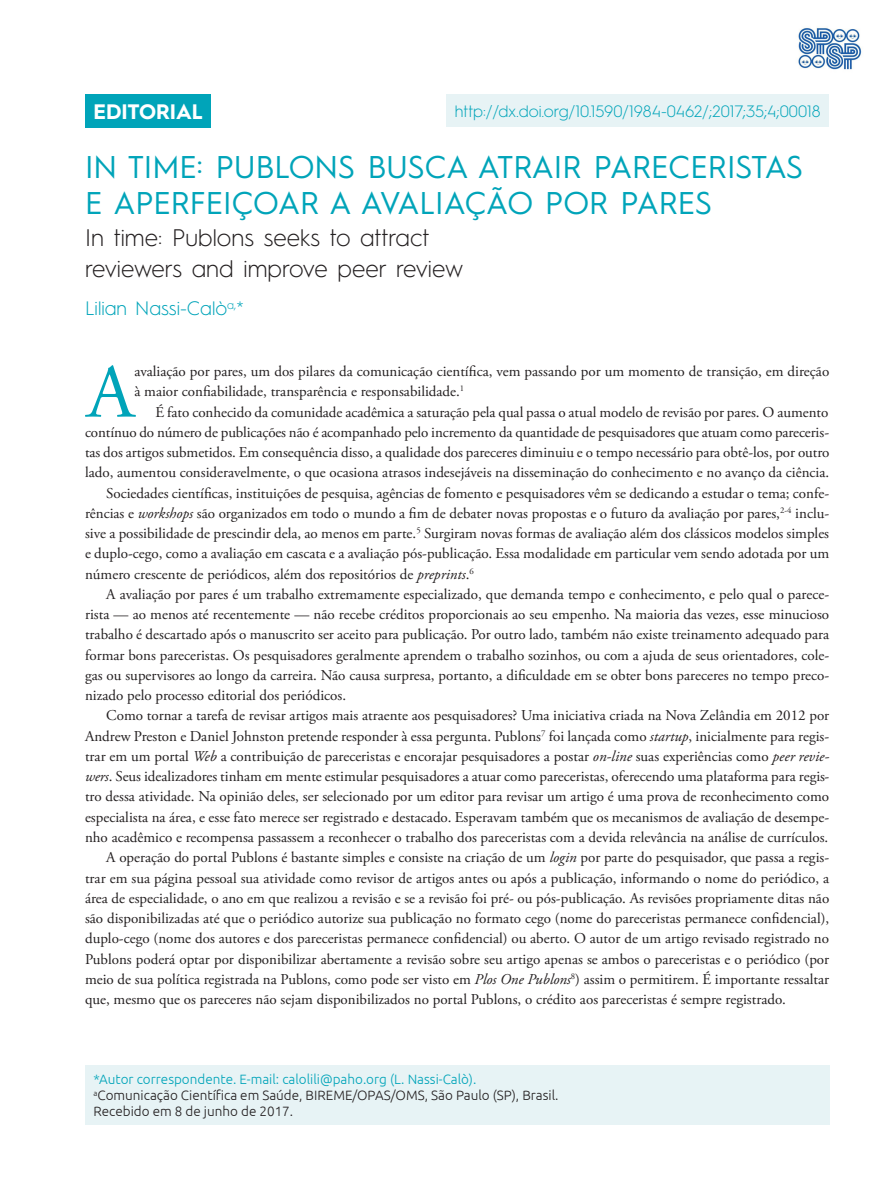
<style>
.page{position:relative;width:893px;height:1191px;background:#fff}
.page>*{position:absolute;margin:0;border:0;box-sizing:border-box;transform-origin:0 0}
.zp_texto_primeiro_pa{font:76.05px "Adobe Garamond Pro";color:#00a4b9}
.zp_Título_PT{font:31.5px/36px "Hurme Geometric Sans 1";color:#00a4b9}
.zp_Título_IN{font:300 24px/31.5px "Hurme Geometric Sans 1";color:#231f20}
.zp_seção{font:700 21px "Hurme Geometric Sans 1";color:#fff}
.zp_Autor{font:300 19.5px "Hurme Geometric Sans 1";color:#00a4b9}
.zp_Doi{font:300 16.5px "Hurme Geometric Sans 1";color:#00a4b9}
.zp_Texto{font:15px/20.2px "Adobe Garamond Pro";color:#231f20;text-align:justify}
.zp_texto_primeiro_pa-2{font:15px/20.2px "Adobe Garamond Pro";color:#231f20}
.zp_Titulações{font:300 13.5px "Ubuntu";color:#231f20}
.zp_Autor_corresponde{font:300 13.5px "Ubuntu";color:#00a4b9}
.s1{font-style:italic}
</style>
<div class="page">
<div style="left:85px;top:1064px;width:744px;height:60px;background:#e7f3f5"></div>
<div style="left:85px;top:94px;width:125px;height:33px;background:#00a4b9"></div>
<div style="left:446px;top:94px;width:383px;height:32px;background:#e7f3f5"></div>
<img style="left:798px;top:27px;width:64px;height:43px">
<p class="zp_seção" style="left:94px;top:97px;width:111px">EDITORIAL</p>
<p class="zp_Doi" style="left:455px;top:100px;width:367px">http://dx.doi.org/10.1590/1984-0462/;2017;35;4;00018</p>
<p class="zp_Título_PT" style="left:85px;top:147px;width:720px">IN TIME: PUBLONS BUSCA ATRAIR PARECERISTAS<br>E APERFEIÇOAR A AVALIAÇÃO POR PARES</p>
<p class="zp_Título_IN" style="left:85px;top:220px;width:380px">In time: Publons seeks to attract reviewers and improve peer review</p>
<p class="zp_Autor" style="left:85px;top:295px;width:161px">Lilian Nassi-Calò<sup>a,</sup>*</p>
<p class="zp_texto_primeiro_pa" style="left:87px;top:347px;width:49px">A</p>
<p class="zp_texto_primeiro_pa-2" style="left:134px;top:362px;width:696px">avaliação por pares, um dos pilares da comunicação científica, vem passando por um momento de transição, em direção à maior confiabilidade, transparência e responsabilidade.<sup>1</sup></p>
<p class="zp_Texto" style="left:85px;top:402px;width:746px;text-indent:71px">É fato conhecido da comunidade acadêmica a saturação pela qual passa o atual modelo de revisão por pares. O aumento contínuo do número de publicações não é acompanhado pelo incremento da quantidade de pesquisadores que atuam como pareceris&shy;tas dos artigos submetidos. Em consequência disso, a qualidade dos pareceres diminuiu e o tempo necessário para obtê-los, por outro lado, aumentou consideravelmente, o que ocasiona atrasos indesejáveis na disseminação do conhecimento e no avanço da ciência.</p>
<p class="zp_Texto" style="left:85px;top:483px;width:746px;text-indent:21px">Sociedades científicas, instituições de pesquisa, agências de fomento e pesquisadores vêm se dedicando a estudar o tema; confe&shy;rências e <span class="s1">workshops</span> são organizados em todo o mundo a fim de debater novas propostas e o futuro da avaliação por pares,<sup>2-4</sup> inclu&shy;sive a possibilidade de prescindir dela, ao menos em parte.<sup>5</sup> Surgiram novas formas de avaliação além dos clássicos modelos simples e duplo-cego, como a avaliação em cascata e a avaliação pós-publicação. Essa modalidade em particular vem sendo adotada por um número crescente de periódicos, além dos repositórios de <span class="s1">preprints</span>.<sup>6</sup></p>
<p class="zp_Texto" style="left:85px;top:584px;width:746px;text-indent:21px">A avaliação por pares é um trabalho extremamente especializado, que demanda tempo e conhecimento, e pelo qual o parece&shy;rista — ao menos até recentemente — não recebe créditos proporcionais ao seu empenho. Na maioria das vezes, esse minucioso trabalho é descartado após o manuscrito ser aceito para publicação. Por outro lado, também não existe treinamento adequado para formar bons pareceristas. Os pesquisadores geralmente aprendem o trabalho sozinhos, ou com a ajuda de seus orientadores, cole&shy;gas ou supervisores ao longo da carreira. Não causa surpresa, portanto, a dificuldade em se obter bons pareceres no tempo preco&shy;nizado pelo processo editorial dos periódicos.</p>
<p class="zp_Texto" style="left:85px;top:706px;width:746px;text-indent:21px">Como tornar a tarefa de revisar artigos mais atraente aos pesquisadores? Uma iniciativa criada na Nova Zelândia em 2012 por Andrew Preston e Daniel Johnston pretende responder à essa pergunta. Publons<sup>7</sup> foi lançada como <span class="s1">startup</span>, inicialmente para regis&shy;trar em um portal <span class="s1">Web</span> a contribuição de pareceristas e encorajar pesquisadores a postar <span class="s1">on-line</span> suas experiências como <span class="s1">peer revie&shy;wers</span>. Seus idealizadores tinham em mente estimular pesquisadores a atuar como pareceristas, oferecendo uma plataforma para regis&shy;tro dessa atividade. Na opinião deles, ser selecionado por um editor para revisar um artigo é uma prova de reconhecimento como especialista na área, e esse fato merece ser registrado e destacado. Esperavam também que os mecanismos de avaliação de desempe&shy;nho acadêmico e recompensa passassem a reconhecer o trabalho dos pareceristas com a devida relevância na análise de currículos.</p>
<p class="zp_Texto" style="left:85px;top:848px;width:746px;text-indent:21px">A operação do portal Publons é bastante simples e consiste na criação de um <span class="s1">login</span> por parte do pesquisador, que passa a regis&shy;trar em sua página pessoal sua atividade como revisor de artigos antes ou após a publicação, informando o nome do periódico, a área de especialidade, o ano em que realizou a revisão e se a revisão foi pré- ou pós-publicação. As revisões propriamente ditas não são disponibilizadas até que o periódico autorize sua publicação no formato cego (nome do pareceristas permanece confidencial), duplo-cego (nome dos autores e dos pareceristas permanece confidencial) ou aberto. O autor de um artigo revisado registrado no Publons poderá optar por disponibilizar abertamente a revisão sobre seu artigo apenas se ambos o pareceristas e o periódico (por meio de sua política registrada na Publons, como pode ser visto em <span class="s1">Plos One Publons</span><sup>8</sup>) assim o permitirem. É importante ressaltar que, mesmo que os pareceres não sejam disponibilizados no portal Publons, o crédito aos pareceristas é sempre registrado.</p>
<p class="zp_Autor_corresponde" style="left:94px;top:1070px;width:384px">*Autor correspondente. E-mail: calolili@paho.org (L. Nassi-Calò).</p>
<p class="zp_Titulações" style="left:94px;top:1087px;width:466px"><sup>a</sup>Comunicação Científica em Saúde, BIREME/OPAS/OMS, São Paulo (SP), Brasil.</p>
<p class="zp_Titulações" style="left:94px;top:1103px;width:201px">Recebido em 8 de junho de 2017.</p>
</div>
